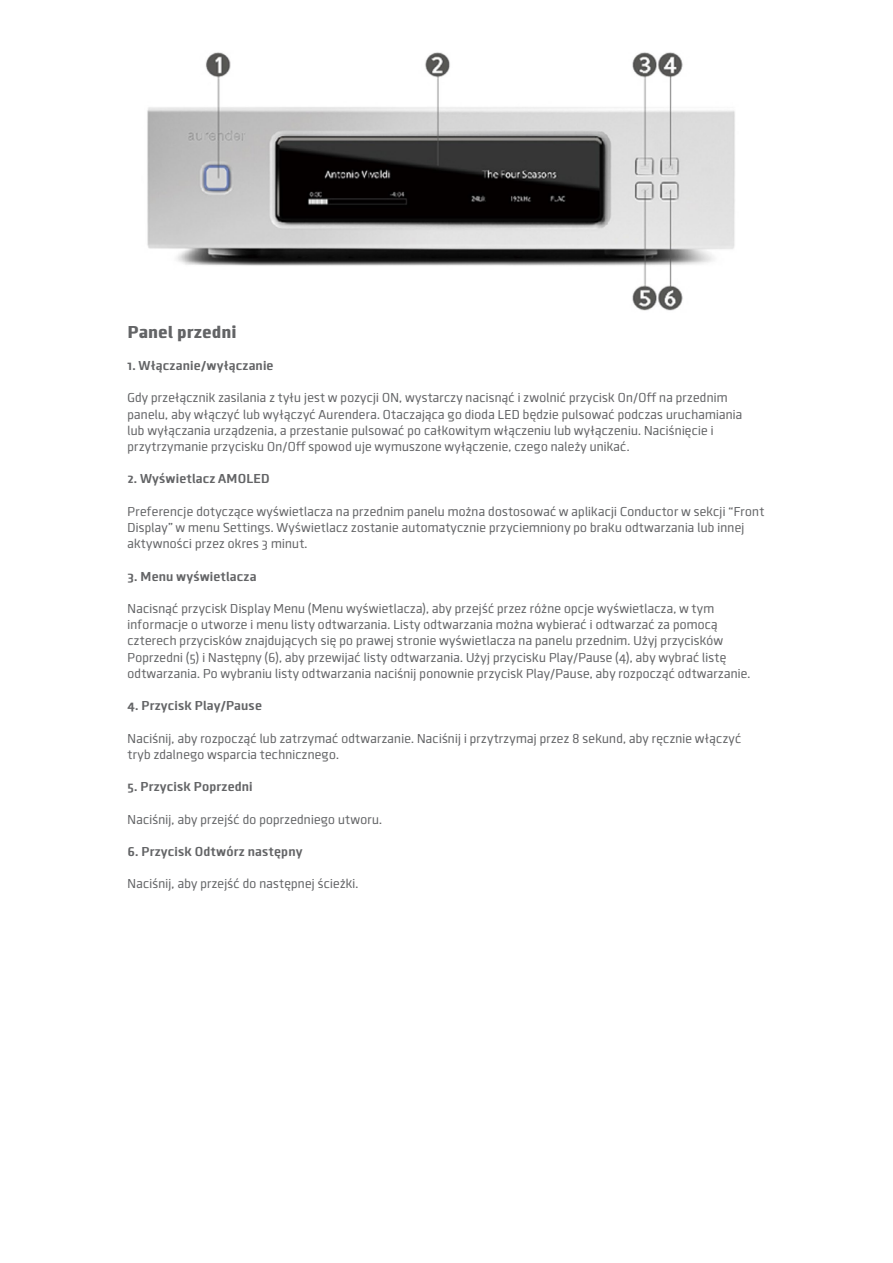
<style>
.page{position:relative;width:893px;height:1263px;background:#fff}
.page>*{position:absolute;margin:0;border:0;box-sizing:border-box;transform-origin:0 0}
.t1{font:900 18px "Clio";color:#636466}
.t2{font:13.5px/16.2px "Clio";color:#636466}
.t3{font:700 13.5px "Clio";color:#636466}
</style>
<div class="page">
<img style="left:147px;top:52px;width:588px;height:259px">
<h1 class="t1" style="left:128px;top:320px;width:111px">Panel przedni</h1>
<p class="t3" style="left:128px;top:357px;width:148px">1. Włączanie/wyłączanie</p>
<p class="t2" style="left:128px;top:390px;width:616px">Gdy przełącznik zasilania z tyłu jest w pozycji ON, wystarczy nacisnąć i zwolnić przycisk On/Off na przednim panelu, aby włączyć lub wyłączyć Aurendera. Otaczająca go dioda LED będzie pulsować podczas uruchamiania lub wyłączania urządzenia, a przestanie pulsować po całkowitym włączeniu lub wyłączeniu. Naciśnięcie i przytrzymanie przycisku On/Off spowod uje wymuszone wyłączenie, czego należy unikać.</p>
<p class="t3" style="left:128px;top:470px;width:144px">2. Wyświetlacz AMOLED</p>
<p class="t2" style="left:128px;top:503px;width:638px">Preferencje dotyczące wyświetlacza na przednim panelu można dostosować w aplikacji Conductor w sekcji “Front<br>Display” w menu Settings. Wyświetlacz zostanie automatycznie przyciemniony po braku odtwarzania lub innej aktywności przez okres 3 minut.</p>
<p class="t3" style="left:128px;top:568px;width:131px">3. Menu wyświetlacza</p>
<p class="t2" style="left:128px;top:600px;width:625px">Nacisnąć przycisk Display Menu (Menu wyświetlacza), aby przejść przez różne opcje wyświetlacza, w tym informacje o utworze i menu listy odtwarzania. Listy odtwarzania można wybierać i odtwarzać za pomocą czterech przycisków znajdujących się po prawej stronie wyświetlacza na panelu przednim. Użyj przycisków Poprzedni (5) i Następny (6), aby przewijać listy odtwarzania. Użyj przycisku Play/Pause (4), aby wybrać listę odtwarzania. Po wybraniu listy odtwarzania naciśnij ponownie przycisk Play/Pause, aby rozpocząć odtwarzanie.</p>
<p class="t3" style="left:128px;top:697px;width:136px">4. Przycisk Play/Pause</p>
<p class="t2" style="left:128px;top:730px;width:615px">Naciśnij, aby rozpocząć lub zatrzymać odtwarzanie. Naciśnij i przytrzymaj przez 8 sekund, aby ręcznie włączyć tryb zdalnego wsparcia technicznego.</p>
<p class="t3" style="left:128px;top:778px;width:127px">5. Przycisk Poprzedni</p>
<p class="t2" style="left:128px;top:811px;width:256px">Naciśnij, aby przejść do poprzedniego utworu.</p>
<p class="t3" style="left:128px;top:843px;width:177px">6. Przycisk Odtwórz następny</p>
<p class="t2" style="left:128px;top:876px;width:233px">Naciśnij, aby przejść do następnej ścieżki.</p>
</div>
